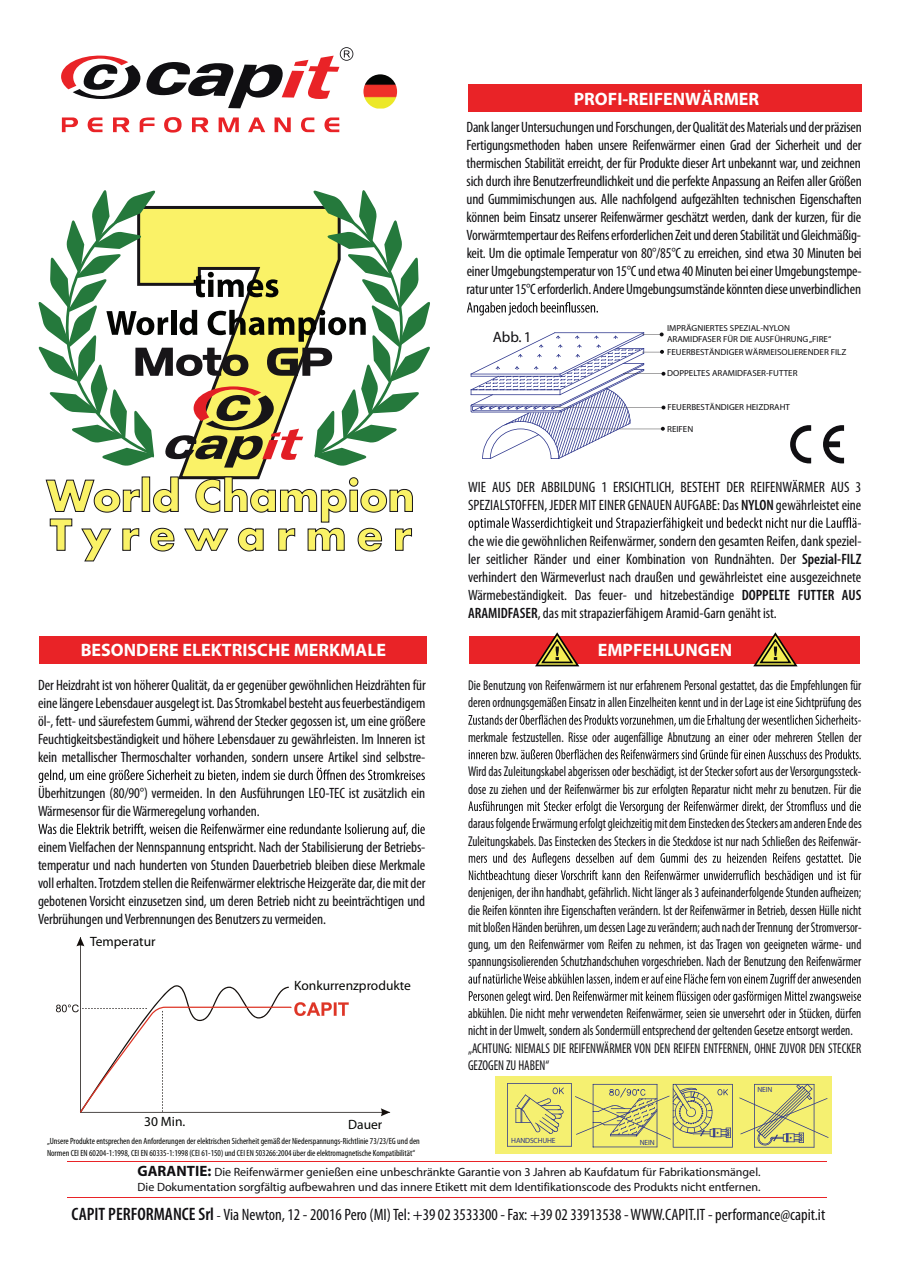
<style>
.page{position:relative;width:902px;height:1272px;background:#fff}
.page>*{position:absolute;margin:0;border:0;box-sizing:border-box;transform-origin:0 0}
.t1{font:324.3px "Freshman";color:#faf267}
.t2{font:700 18px "Myriad";color:#fff}
.t3{font:condensed 16.5px "Myriad Pro";color:#100f12}
.t4{font:condensed 15px/18px "Myriad Pro";letter-spacing:-.005em;color:#100f12;text-align:justify}
.t5{font:15px "Myriad";color:#100f12}
.t6{font:condensed 14.25px/17.2px "Myriad Pro";color:#100f12;scale:.89 1}
.t7{font:13.5px "Myriad Pro";color:#040503}
.t8{font:12px/14.4px "Myriad";color:#100f12}
.t9{font:condensed 9px "Myriad Pro";color:#040503}
.t10{font:8.7px/10.5px "Myriad";color:#100f12}
.t11{font:7.5px "Myriad Pro";letter-spacing:-.02em;color:#2c358c}
.s1{font-weight:600}
.s2{font-weight:700;font-size:15px}
.s3{font-weight:600;font-size:18px}
.s4{font-family:"Myriad";font-stretch:normal;font-size:12.75px}
</style>
<div class="page">
<svg style="left:467px;top:302px;width:131px;height:13px"></svg>
<svg style="left:468px;top:517px;width:392px;height:14px"></svg>
<hr style="left:554px;top:332px;width:90px;height:1px;background:#2c358c">
<svg style="left:559px;top:332px;width:85px;height:42px"></svg>
<div style="left:470px;top:332px;width:85px;height:42px;background:#fff"></div>
<svg style="left:575px;top:336px;width:4px;height:3px"></svg>
<svg style="left:613px;top:336px;width:4px;height:3px"></svg>
<svg style="left:594px;top:336px;width:4px;height:3px"></svg>
<svg style="left:642px;top:332px;width:21px;height:4px"></svg>
<svg style="left:470px;top:345px;width:195px;height:114px"></svg>
<hr style="left:68px;top:1196px;width:759px;height:1px;background:#e92327">
<hr style="left:68px;top:1161px;width:759px;height:1px;background:#e92327">
<div style="left:40px;top:636px;width:387px;height:27px;background:#e92327"></div>
<div style="left:495px;top:1076px;width:336px;height:77px;background:#f5f071"></div>
<hr style="left:571px;top:1083px;width:1px;height:63px;background:#2c358c">
<hr style="left:507px;top:1083px;width:1px;height:63px;background:#2c358c">
<hr style="left:507px;top:1145px;width:64px;height:1px;background:#2c358c">
<hr style="left:507px;top:1083px;width:64px;height:1px;background:#2c358c">
<svg style="left:515px;top:1087px;width:48px;height:46px"></svg>
<svg style="left:575px;top:1096px;width:95px;height:43px"></svg>
<svg style="left:592px;top:1083px;width:65px;height:64px"></svg>
<hr style="left:754px;top:1083px;width:60px;height:1px;background:#2c358c">
<hr style="left:754px;top:1146px;width:60px;height:1px;background:#2c358c">
<svg style="left:739px;top:1097px;width:89px;height:40px"></svg>
<hr style="left:813px;top:1083px;width:1px;height:64px;background:#2c358c">
<svg style="left:753px;top:1083px;width:59px;height:65px"></svg>
<svg style="left:667px;top:1083px;width:65px;height:64px"></svg>
<div style="left:469px;top:636px;width:390px;height:27px;background:#e92327"></div>
<div style="left:468px;top:84px;width:393px;height:27px;background:#e92327"></div>
<svg style="left:753px;top:632px;width:44px;height:34px"></svg>
<svg style="left:535px;top:632px;width:44px;height:34px"></svg>
<svg style="left:76px;top:937px;width:8px;height:9px"></svg>
<svg style="left:381px;top:1108px;width:9px;height:8px"></svg>
<svg style="left:56px;top:985px;width:293px;height:127px"></svg>
<svg style="left:790px;top:425px;width:21px;height:38px"></svg>
<svg style="left:823px;top:425px;width:21px;height:38px"></svg>
<svg style="left:39px;top:767px;width:386px;height:16px"></svg>
<svg style="left:38px;top:823px;width:387px;height:14px"></svg>
<svg style="left:468px;top:714px;width:392px;height:13px"></svg>
<svg style="left:468px;top:749px;width:392px;height:10px"></svg>
<svg style="left:468px;top:801px;width:392px;height:12px"></svg>
<svg style="left:468px;top:852px;width:393px;height:30px"></svg>
<svg style="left:468px;top:973px;width:393px;height:30px"></svg>
<svg style="left:146px;top:47px;width:207px;height:61px"></svg>
<svg style="left:61px;top:55px;width:79px;height:44px"></svg>
<svg style="left:62px;top:117px;width:277px;height:16px"></svg>
<img style="left:363px;top:74px;width:34px;height:34px">
<div style="left:142px;top:476px;width:8px;height:36px;background:#faf267;border:1px solid #171518"></div>
<svg style="left:45px;top:479px;width:95px;height:82px"></svg>
<svg style="left:150px;top:476px;width:263px;height:75px"></svg>
<svg style="left:38px;top:190px;width:392px;height:277px"></svg>
<h1 class="t1" style="left:139px;top:202px;width:215px">7</h1>
<p class="t2" style="left:573px;top:89px;width:187px">PROFI-REIFENWÄRMER</p>
<p class="t4" style="left:466px;top:118px;width:397px">DanklangerUntersuchungen undForschungen,derQualitätdesMaterialsundderpräzisen Fertigungsmethoden haben unsere Reifenwärmer einen Grad der Sicherheit und der thermischen Stabilität erreicht, der für Produkte dieser Art unbekannt war, und zeichnen sich durch ihre Benutzerfreundlichkeit und die perfekte Anpassung an Reifen aller Größen und Gummimischungen aus. Alle nachfolgend aufgezählten technischen Eigenschaften können beim Einsatz unserer Reifenwärmer geschätzt werden, dank der kurzen, für die Vorwärmtempertaurdes Reifenserforderlichen Zeitundderen Stabilitätund Gleichmäßig&shy;keit. Um die optimale Temperatur von 80°/85°C zu erreichen, sind etwa 30 Minuten bei einer Umgebungstemperaturvon 15°Cundetwa40Minuten beieiner Umgebungstempe&shy;raturunter15°Cerforderlich.AndereUmgebungsumständekönnten dieseunverbindlichen</p>
<p class="t5" style="left:492px;top:329px;width:40px">Abb. 1</p>
<p class="t10" style="left:667px;top:323px;width:165px">IMPRÄGNIERTES SPEZIAL-NYLON<br>ARAMIDFASER FÜR DIE AUSFÜHRUNG„FIRE“</p>
<p class="t10" style="left:667px;top:347px;width:181px">FEUERBESTÄNDIGER WÄRMEISOLIERENDER FILZ</p>
<p class="t10" style="left:667px;top:368px;width:132px">DOPPELTES ARAMIDFASER-FUTTER</p>
<p class="t10" style="left:667px;top:402px;width:124px">FEUERBESTÄNDIGER HEIZDRAHT</p>
<p class="t10" style="left:667px;top:424px;width:28px">REIFEN</p>
<p class="t4" style="left:468px;top:477px;width:395px">WIE AUS DER ABBILDUNG 1 ERSICHTLICH, BESTEHT DER REIFENWÄRMER AUS 3<br>SPEZIALSTOFFEN, JEDERMITEINER GENAUEN AUFGABE: Das <span class="s1">NYLON</span> gewährleisteteine</p>
<p class="t4" style="left:468px;top:531px;width:395px">che wiediegewöhnlichen Reifenwärmer, sondern den gesamten Reifen,dankspeziel&shy;ler seitlicher Ränder und einer Kombination von Rundnähten. Der <span class="s1">Spezial-FILZ </span>verhindert den Wärmeverlust nach draußen und gewährleistet eine ausgezeichnete Wärmebeständigkeit. Das feuer- und hitzebeständige <span class="s1">DOPPELTE FUTTER AUS ARAMIDFASER</span>, das mit strapazierfähigem Aramid-Garn genäht ist.</p>
<p class="t2" style="left:81px;top:640px;width:307px">BESONDERE ELEKTRISCHE MERKMALE</p>
<p class="t2" style="left:597px;top:640px;width:136px">EMPFEHLUNGEN</p>
<p class="t4" style="left:38px;top:675px;width:389px">Der Heizdraht ist von höherer Qualität, da er gegenüber gewöhnlichen Heizdrähten für einelängere Lebensdauerausgelegtist. DasStromkabelbestehtausfeuerbeständigem öl-, fett- und säurefestem Gummi, während der Stecker gegossen ist, um eine größere Feuchtigkeitsbeständigkeit und höhere Lebensdauer zu gewährleisten. Im Inneren ist kein metallischer Thermoschalter vorhanden, sondern unsere Artikel sind selbstre-</p>
<p class="t4" style="left:38px;top:783px;width:389px">Überhitzungen (80/90°) vermeiden. In den Ausführungen LEO-TEC ist zusätzlich ein<br>Wärmesensor für dieWärmeregelung vorhanden.</p>
<p class="t4" style="left:38px;top:837px;width:389px">einemVielfachen der Nennspannung entspricht. Nach der Stabilisierung der Betriebs&shy;temperatur und nach hunderten von Stunden Dauerbetrieb bleiben diese Merkmale vollerhalten.Trotzdemstellen die Reifenwärmerelektrische Heizgerätedar,diemitder gebotenen Vorsicht einzusetzen sind, um deren Betrieb nicht zu beeinträchtigen und Verbrühungen und Verbrennungen des Benutzers zuvermeiden.</p>
<p class="t7" style="left:90px;top:933px;width:67px">Temperatur</p>
<p class="t7" style="left:294px;top:976px;width:118px">Konkurrenzprodukte</p>
<p class="t6" style="left:468px;top:676px;width:443px">Die Benutzung von Reifenwärmern ist nur erfahrenem Personal gestattet, das die Empfehlungen für deren ordnungsgemäßen Einsatz in allen Einzelheiten kennt und in der Lage ist eine Sichtprüfung des</p>
<p class="t6" style="left:468px;top:728px;width:443px">merkmale festzustellen. Risse oder augenfällige Abnutzung an einer oder mehreren Stellen der</p>
<p class="t6" style="left:468px;top:763px;width:443px">Wird das Zuleitungskabel abgerissen oder beschädigt, ist der Stecker sofort aus der Versorgungssteck&shy;dose zu ziehen und der Reifenwärmer bis zur erfolgten Reparatur nicht mehr zu benutzen. Für die</p>
<p class="t6" style="left:468px;top:814px;width:444px">darausfolgendeErwärmungerfolgtgleichzeitigmitdemEinstecken desSteckersamanderen Endedes<br>Zuleitungskabels. Das Einstecken des Steckers in die Steckdose ist nur nach Schließen des Reifenwär-</p>
<p class="t6" style="left:468px;top:883px;width:443px;text-align:justify">denjenigen, der ihn handhabt, gefährlich. Nicht länger als 3 aufeinanderfolgende Stunden aufheizen; die Reifen könnten ihre Eigenschaften verändern. Ist der Reifenwärmer in Betrieb, dessen Hülle nicht mitbloßen Händen berühren,umdessen Lagezuverändern;auch nach derTrennung derStromversor&shy;gung, um den Reifenwärmer vom Reifen zu nehmen, ist das Tragen von geeigneten wärme- und spannungsisolierenden Schutzhandschuhen vorgeschrieben. Nach der Benutzung den Reifenwärmer</p>
<p class="t6" style="left:468px;top:1004px;width:443px">abkühlen. Die nicht mehr verwendeten Reifenwärmer, seien sie unversehrt oder in Stücken, dürfen nicht in der Umwelt, sondern als Sondermüll entsprechend der geltenden Gesetze entsorgt werden. „ACHTUNG: NIEMALS DIE REIFENWÄRMER VON DEN REIFEN ENTFERNEN, OHNE ZUVOR DEN STECKER GEZOGEN ZU HABEN“</p>
<p class="t11" style="left:757px;top:1085px;width:16px">NEIN</p>
<p class="t7" style="left:144px;top:1112px;width:43px">30 Min.</p>
<p class="t7" style="left:348px;top:1116px;width:36px">Dauer</p>
<p class="t9" style="left:47px;top:1135px;width:374px">„Unsere Produkte entsprechen den Anforderungen der elektrischen Sicherheit gemäß der Niederspannungs-Richtlinie 73/23/EG und den</p>
<p class="t11" style="left:511px;top:1135px;width:46px">HANDSCHUHE</p>
<p class="t9" style="left:47px;top:1147px;width:370px">Normen CEI EN 60204-1:1998, CEI EN 60335-1:1998 (CEI 61-150) und CEI EN 503266:2004 über die elektromagnetische Kompatibilität“</p>
<p class="t11" style="left:639px;top:1137px;width:16px">NEIN</p>
<p class="t8" style="left:137px;top:1165px;width:624px"><span class="s2">GARANTIE:</span> Die Reifenwärmer genießen eine unbeschränkte Garantie von 3 Jahren ab Kaufdatum für Fabrikationsmängel.<br>Die Dokumentation sorgfältig aufbewahren und das innere Etikett mit dem Identifikationscode des Produkts nicht entfernen.</p>
<p class="t3" style="left:72px;top:1204px;width:755px"><span class="s3">CAPIT PERFORMANCE Srl</span> <span class="s4">-</span> Via Newton, 12 - 20016 Pero (MI)Tel: +39 02 3533300 - Fax: +39 02 33913538 -WWW.CAPIT.IT - performance@capit.it</p>
</div>
